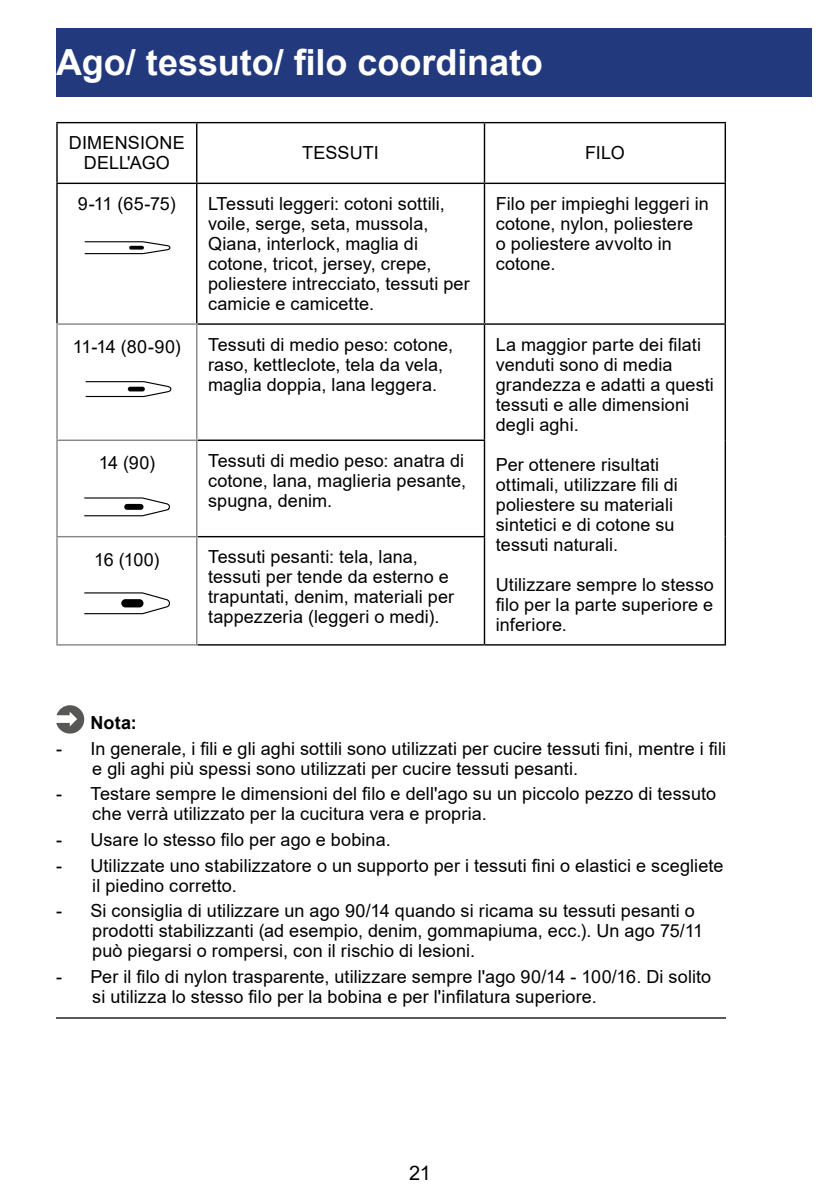
<style>
.page{position:relative;width:840px;height:1191px;background:#fff}
.page>*{position:absolute;margin:0;border:0;box-sizing:border-box;transform-origin:0 0}
.t1{font:700 36px "Arial";color:#fff}
.t2{font:20px "Arial";color:#000}
.t3{font:18px/20px "Arial";letter-spacing:.005em;color:#000}
.t4{font:700 18px "Arial";color:#000}
</style>
<div class="page">
<div style="left:56px;top:28px;width:755px;height:68px;background:#223a7d"></div>
<hr style="left:56px;top:1017px;width:669px;height:1px;background:#5a5858">
<svg style="left:56px;top:705px;width:28px;height:28px"></svg>
<hr style="left:56px;top:122px;width:141px;height:1px;background:#000">
<hr style="left:56px;top:123px;width:2px;height:60px;background:#000">
<hr style="left:197px;top:122px;width:287px;height:1px;background:#000">
<hr style="left:196px;top:123px;width:1px;height:60px;background:#000">
<hr style="left:484px;top:122px;width:241px;height:1px;background:#000">
<hr style="left:483px;top:123px;width:2px;height:60px;background:#000">
<hr style="left:724px;top:123px;width:1px;height:60px;background:#000">
<hr style="left:56px;top:183px;width:141px;height:1px;background:#000">
<hr style="left:56px;top:184px;width:2px;height:139px;background:#000">
<hr style="left:197px;top:183px;width:287px;height:1px;background:#000">
<hr style="left:196px;top:184px;width:1px;height:139px;background:#000">
<hr style="left:484px;top:183px;width:241px;height:1px;background:#000">
<hr style="left:483px;top:184px;width:2px;height:139px;background:#000">
<hr style="left:724px;top:184px;width:1px;height:139px;background:#000">
<hr style="left:197px;top:323px;width:287px;height:2px;background:#000">
<hr style="left:484px;top:323px;width:241px;height:2px;background:#000">
<hr style="left:483px;top:325px;width:2px;height:114px;background:#000">
<hr style="left:724px;top:325px;width:1px;height:115px;background:#000">
<hr style="left:197px;top:439px;width:288px;height:2px;background:#000">
<hr style="left:483px;top:441px;width:2px;height:95px;background:#000">
<hr style="left:724px;top:440px;width:1px;height:96px;background:#000">
<hr style="left:197px;top:536px;width:288px;height:1px;background:#000">
<hr style="left:483px;top:537px;width:2px;height:107px;background:#000">
<hr style="left:724px;top:536px;width:1px;height:108px;background:#000">
<hr style="left:197px;top:644px;width:287px;height:1px;background:#000">
<hr style="left:484px;top:644px;width:241px;height:1px;background:#000">
<hr style="left:56px;top:323px;width:141px;height:2px;background:#878787">
<hr style="left:56px;top:325px;width:2px;height:114px;background:#878787">
<hr style="left:196px;top:325px;width:1px;height:114px;background:#878787">
<hr style="left:56px;top:439px;width:141px;height:2px;background:#878787">
<hr style="left:56px;top:441px;width:2px;height:95px;background:#878787">
<hr style="left:196px;top:441px;width:1px;height:95px;background:#878787">
<hr style="left:56px;top:536px;width:141px;height:1px;background:#878787">
<hr style="left:56px;top:537px;width:2px;height:107px;background:#878787">
<hr style="left:196px;top:537px;width:1px;height:107px;background:#878787">
<hr style="left:56px;top:644px;width:141px;height:1px;background:#878787">
<svg style="left:84px;top:241px;width:87px;height:14px"></svg>
<svg style="left:85px;top:381px;width:87px;height:17px"></svg>
<svg style="left:84px;top:497px;width:86px;height:20px"></svg>
<svg style="left:84px;top:592px;width:86px;height:23px"></svg>
<h1 class="t1" style="left:56px;top:37px;width:488px">Ago/ tessuto/ filo coordinato</h1>
<p class="t3" style="left:69px;top:133px;width:117px;text-align:center">DIMENSIONE<br>DELL'AGO</p>
<p class="t3" style="left:302px;top:143px;width:78px">TESSUTI</p>
<p class="t3" style="left:584px;top:143px;width:41px">FILO</p>
<p class="t3" style="left:78px;top:194px;width:99px">9-11 (65-75)</p>
<p class="t3" style="left:208px;top:194px;width:263px">LTessuti leggeri: cotoni sottili, voile, serge, seta, mussola,<br>Qiana, interlock, maglia di cotone, tricot, jersey, crepe, poliestere intrecciato, tessuti per camicie e camicette.</p>
<p class="t3" style="left:495px;top:194px;width:214px">Filo per impieghi leggeri in cotone, nylon, poliestere<br>o poliestere avvolto in cotone.</p>
<p class="t3" style="left:73px;top:337px;width:109px">11-14 (80-90)</p>
<p class="t3" style="left:208px;top:334px;width:246px">Tessuti di medio peso: cotone, raso, kettleclote, tela da vela, maglia doppia, lana leggera.</p>
<p class="t3" style="left:495px;top:334px;width:219px">La maggior parte dei filati venduti sono di media grandezza e adatti a questi tessuti e alle dimensioni degli aghi.</p>
<p class="t3" style="left:495px;top:454px;width:183px">Per ottenere risultati ottimali, utilizzare fili di poliestere su materiali sintetici e di cotone su tessuti naturali.</p>
<p class="t3" style="left:495px;top:574px;width:219px;text-align:justify">Utilizzare sempre lo stesso filo per la parte superiore e inferiore.</p>
<p class="t3" style="left:99px;top:453px;width:58px">14 (90)</p>
<p class="t3" style="left:208px;top:450px;width:259px;text-align:justify">Tessuti di medio peso: anatra di cotone, lana, maglieria pesante, spugna, denim.</p>
<p class="t3" style="left:94px;top:549px;width:67px">16 (100)</p>
<p class="t3" style="left:208px;top:547px;width:247px">Tessuti pesanti: tela, lana, tessuti per tende da esterno e trapuntati, denim, materiali per tappezzeria (leggeri o medi).</p>
<p class="t4" style="left:90px;top:710px;width:48px">Nota:</p>
<p class="t3" style="left:92px;top:738px;width:635px;text-indent:-36px">- In generale, i fili e gli aghi sottili sono utilizzati per cucire tessuti fini, mentre i fili e gli aghi più spessi sono utilizzati per cucire tessuti pesanti.</p>
<p class="t3" style="left:92px;top:784px;width:625px;text-indent:-36px">- Testare sempre le dimensioni del filo e dell'ago su un piccolo pezzo di tessuto che verrà utilizzato per la cucitura vera e propria.</p>
<p class="t3" style="left:56px;top:829px;width:336px">- Usare lo stesso filo per ago e bobina.</p>
<p class="t3" style="left:92px;top:855px;width:632px;text-indent:-36px">- Utilizzate uno stabilizzatore o un supporto per i tessuti fini o elastici e scegliete il piedino corretto.</p>
<p class="t3" style="left:92px;top:901px;width:612px;text-indent:-36px">- Si consiglia di utilizzare un ago 90/14 quando si ricama su tessuti pesanti o prodotti stabilizzanti (ad esempio, denim, gommapiuma, ecc.). Un ago 75/11 può piegarsi o rompersi, con il rischio di lesioni.</p>
<p class="t3" style="left:92px;top:966px;width:620px;text-indent:-36px">- Per il filo di nylon trasparente, utilizzare sempre l'ago 90/14 - 100/16. Di solito si utilizza lo stesso filo per la bobina e per l'infilatura superiore.</p>
<p class="t2" style="left:409px;top:1159px;width:23px">21</p>
</div>
